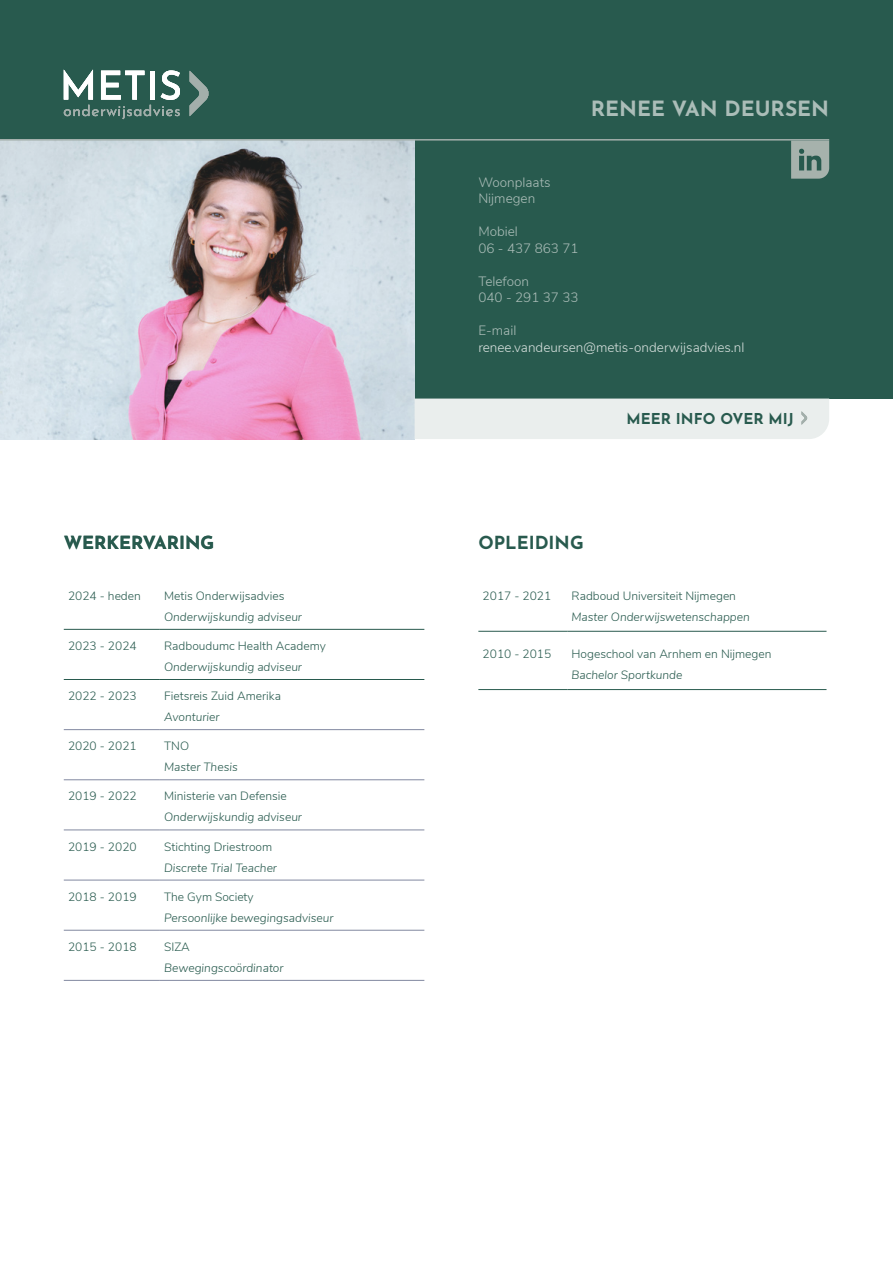
<style>
.page{position:relative;width:893px;height:1263px;background:#fff}
.page>*{position:absolute;margin:0;border:0;box-sizing:border-box;transform-origin:0 0}
.t1{font:700 21px "Josefin Sans";color:#abbdb8}
.t2{font:700 18px "Josefin Sans";color:#285a4e}
.t3{font:700 15px "Josefin Sans";color:#285a4e}
.t4{font:300 13.5px/16.5px "Nunito Sans";color:#abbdb8}
.t5{font:300 13.5px/16.5px "Nunito Sans";color:#d4dedb}
.t6{font:300 12px "Nunito Sans";color:#285a4e}
.t7{font:italic 300 12px "Nunito Sans";color:#285a4e}
.s1{color:#abbdb8}
</style>
<div class="page">
<div style="left:0;top:0;width:893px;height:399px;background:#285a4e"></div>
<svg style="left:64px;top:70px;width:116px;height:49px"></svg>
<svg style="left:190px;top:71px;width:19px;height:45px"></svg>
<svg style="left:791px;top:141px;width:38px;height:38px"></svg>
<img style="left:0;top:141px;width:415px;height:298px">
<hr style="left:64px;top:629px;width:96px;height:1px;background:#285a4e">
<hr style="left:160px;top:629px;width:264px;height:1px;background:#285a4e">
<hr style="left:64px;top:679px;width:96px;height:1px;background:#285a4e">
<hr style="left:160px;top:679px;width:264px;height:1px;background:#285a4e">
<hr style="left:64px;top:729px;width:96px;height:1px;background:#8188a0">
<hr style="left:160px;top:729px;width:264px;height:1px;background:#8188a0">
<hr style="left:64px;top:779px;width:96px;height:1px;background:#8188a0">
<hr style="left:160px;top:779px;width:264px;height:1px;background:#8188a0">
<hr style="left:64px;top:830px;width:96px;height:1px;background:#8188a0">
<hr style="left:160px;top:830px;width:264px;height:1px;background:#8188a0">
<hr style="left:64px;top:880px;width:96px;height:1px;background:#8188a0">
<hr style="left:160px;top:880px;width:264px;height:1px;background:#8188a0">
<hr style="left:64px;top:930px;width:96px;height:1px;background:#8188a0">
<hr style="left:160px;top:930px;width:264px;height:1px;background:#8188a0">
<hr style="left:64px;top:980px;width:96px;height:1px;background:#8188a0">
<hr style="left:160px;top:980px;width:264px;height:1px;background:#8188a0">
<hr style="left:478px;top:631px;width:89px;height:1px;background:#285a4e">
<hr style="left:567px;top:631px;width:259px;height:1px;background:#285a4e">
<hr style="left:478px;top:689px;width:89px;height:1px;background:#285a4e">
<hr style="left:567px;top:689px;width:259px;height:1px;background:#285a4e">
<div style="left:415px;top:399px;width:414px;height:40px;background:#eaeeed"></div>
<hr style="left:0;top:139px;width:829px;height:2px;background:#a3afab">
<p class="t2" style="left:64px;top:526px;width:152px">WERKERVARING</p>
<p class="t6" style="left:68px;top:587px;width:74px">2024 - heden</p>
<p class="t6" style="left:164px;top:587px;width:122px">Metis Onderwijsadvies</p>
<p class="t7" style="left:164px;top:608px;width:139px">Onderwijskundig adviseur</p>
<p class="t6" style="left:68px;top:637px;width:70px">2023 - 2024</p>
<p class="t6" style="left:164px;top:637px;width:163px">Radboudumc Health Academy</p>
<p class="t7" style="left:164px;top:658px;width:139px">Onderwijskundig adviseur</p>
<p class="t6" style="left:68px;top:687px;width:70px">2022 - 2023</p>
<p class="t6" style="left:164px;top:687px;width:118px">Fietsreis Zuid Amerika</p>
<p class="t7" style="left:164px;top:708px;width:57px">Avonturier</p>
<p class="t6" style="left:68px;top:737px;width:70px">2020 - 2021</p>
<p class="t6" style="left:164px;top:737px;width:26px">TNO</p>
<p class="t7" style="left:164px;top:758px;width:75px">Master Thesis</p>
<p class="t6" style="left:68px;top:787px;width:70px">2019 - 2022</p>
<p class="t6" style="left:164px;top:787px;width:124px">Ministerie van Defensie</p>
<p class="t7" style="left:164px;top:808px;width:139px">Onderwijskundig adviseur</p>
<p class="t6" style="left:68px;top:838px;width:70px">2019 - 2020</p>
<p class="t6" style="left:164px;top:838px;width:110px">Stichting Driestroom</p>
<p class="t7" style="left:164px;top:859px;width:114px">Discrete Trial Teacher</p>
<p class="t6" style="left:68px;top:888px;width:70px">2018 - 2019</p>
<p class="t6" style="left:164px;top:888px;width:91px">The Gym Society</p>
<p class="t7" style="left:164px;top:909px;width:171px">Persoonlijke bewegingsadviseur</p>
<p class="t6" style="left:68px;top:938px;width:70px">2015 - 2018</p>
<p class="t6" style="left:164px;top:938px;width:27px">SIZA</p>
<p class="t7" style="left:164px;top:959px;width:121px">Bewegingscoördinator</p>
<p class="t1" style="left:591px;top:90px;width:240px">RENEE VAN DEURSEN</p>
<p class="t4" style="left:478px;top:173px;width:74px">Woonplaats<br>Nijmegen</p>
<p class="t4" style="left:478px;top:222px;width:102px">Mobiel<br>06 - 437 863 71</p>
<p class="t4" style="left:478px;top:272px;width:102px">Telefoon<br>040 - 291 37 33</p>
<p class="t5" style="left:478px;top:321px;width:268px"><span class="s1">E-mail </span>renee.vandeursen@metis-onderwijsadvies.nl</p>
<p class="t2" style="left:478px;top:526px;width:107px">OPLEIDING</p>
<p class="t3" style="left:627px;top:405px;width:169px">MEER INFO OVER MIJ</p>
<p class="t6" style="left:483px;top:587px;width:70px">2017 - 2021</p>
<p class="t6" style="left:571px;top:587px;width:166px">Radboud Universiteit Nijmegen</p>
<p class="t7" style="left:571px;top:608px;width:180px">Master Onderwijswetenschappen</p>
<p class="t6" style="left:483px;top:645px;width:70px">2010 - 2015</p>
<p class="t6" style="left:571px;top:645px;width:202px">Hogeschool van Arnhem en Nijmegen</p>
<p class="t7" style="left:571px;top:666px;width:112px">Bachelor Sportkunde</p>
</div>
